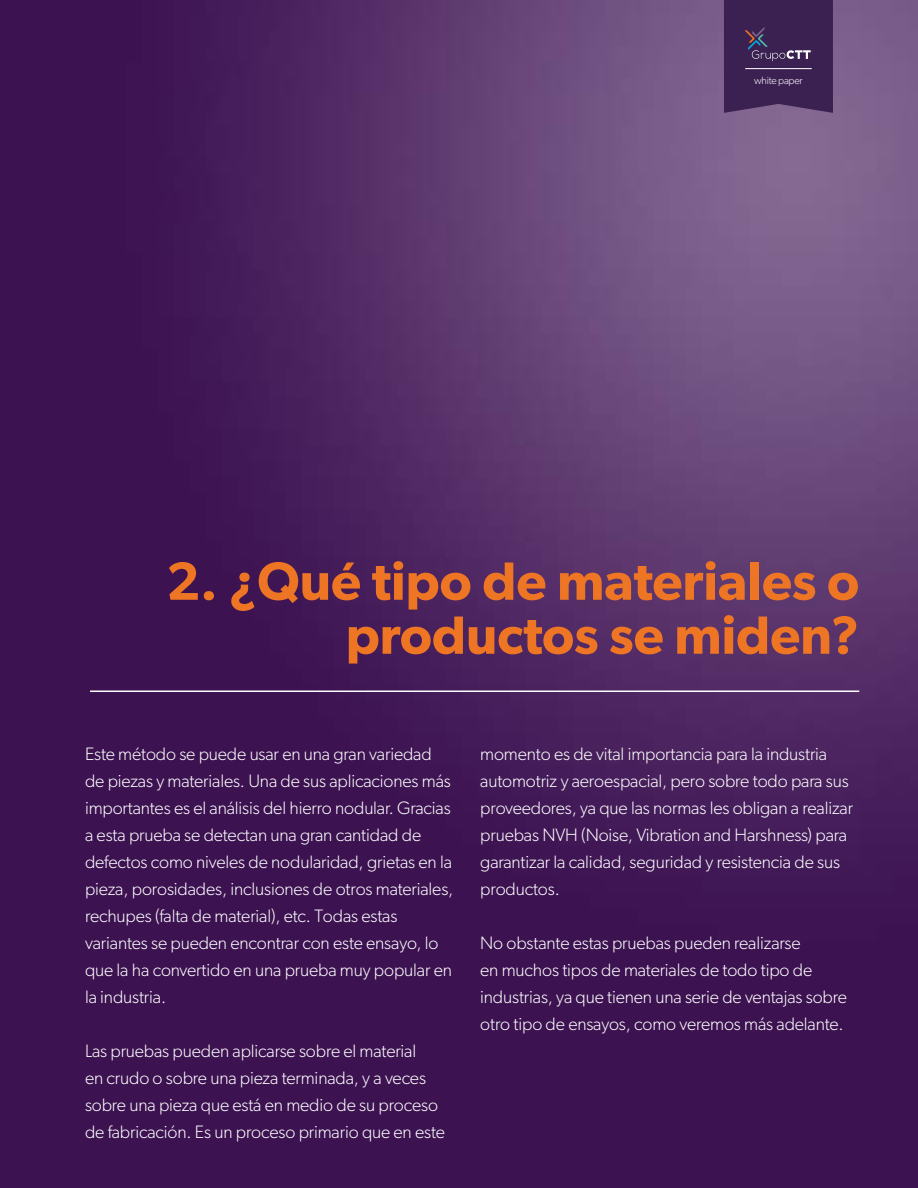
<style>
.page{position:relative;width:918px;height:1188px;background:#fff}
.page>*{position:absolute;margin:0;border:0;box-sizing:border-box;transform-origin:0 0}
.t1{font:600 54px/54px "Gibson";color:#ee7523;text-align:right}
.t2{font:300 18px/27px "Gibson";letter-spacing:-.01em;color:#fff}
.t3{font:300 10.5px "Gibson";letter-spacing:-.025em;color:#fff}
</style>
<div class="page">
<img style="left:0;top:0;width:918px;height:1188px">
<hr style="left:90px;top:691px;width:769px;height:1px;background:#fff">
<svg style="left:724px;top:0;width:109px;height:113px;background:#402756"></svg>
<hr style="left:745px;top:68px;width:67px;height:1px;background:#fff">
<p class="t3" style="left:754px;top:75px;width:50px">white paper</p>
<h1 class="t1" style="left:166px;top:553px;width:694px">2. ¿Qué tipo de materiales o productos se miden?</h1>
<p class="t2" style="left:85px;top:740px;width:370px">Este método se puede usar en una gran variedad de piezas y materiales. Una de sus aplicaciones más importantes es el análisis del hierro nodular. Gracias a esta prueba se detectan una gran cantidad de defectos como niveles de nodularidad, grietas en la pieza, porosidades, inclusiones de otros materiales, rechupes (falta de material), etc. Todas estas variantes se pueden encontrar con este ensayo, lo que la ha convertido en una prueba muy popular en la industria.</p>
<p class="t2" style="left:85px;top:1037px;width:361px">Las pruebas pueden aplicarse sobre el material<br>en crudo o sobre una pieza terminada, y a veces sobre una pieza que está en medio de su proceso de fabricación. Es un proceso primario que en este</p>
<p class="t2" style="left:480px;top:740px;width:374px">momento es de vital importancia para la industria automotriz y aeroespacial, pero sobre todo para sus proveedores, ya que las normas les obligan a realizar pruebas NVH (Noise, Vibration and Harshness) para garantizar la calidad, seguridad y resistencia de sus productos.</p>
<p class="t2" style="left:480px;top:929px;width:368px">No obstante estas pruebas pueden realizarse<br>en muchos tipos de materiales de todo tipo de industrias, ya que tienen una serie de ventajas sobre otro tipo de ensayos, como veremos más adelante.</p>
</div>
